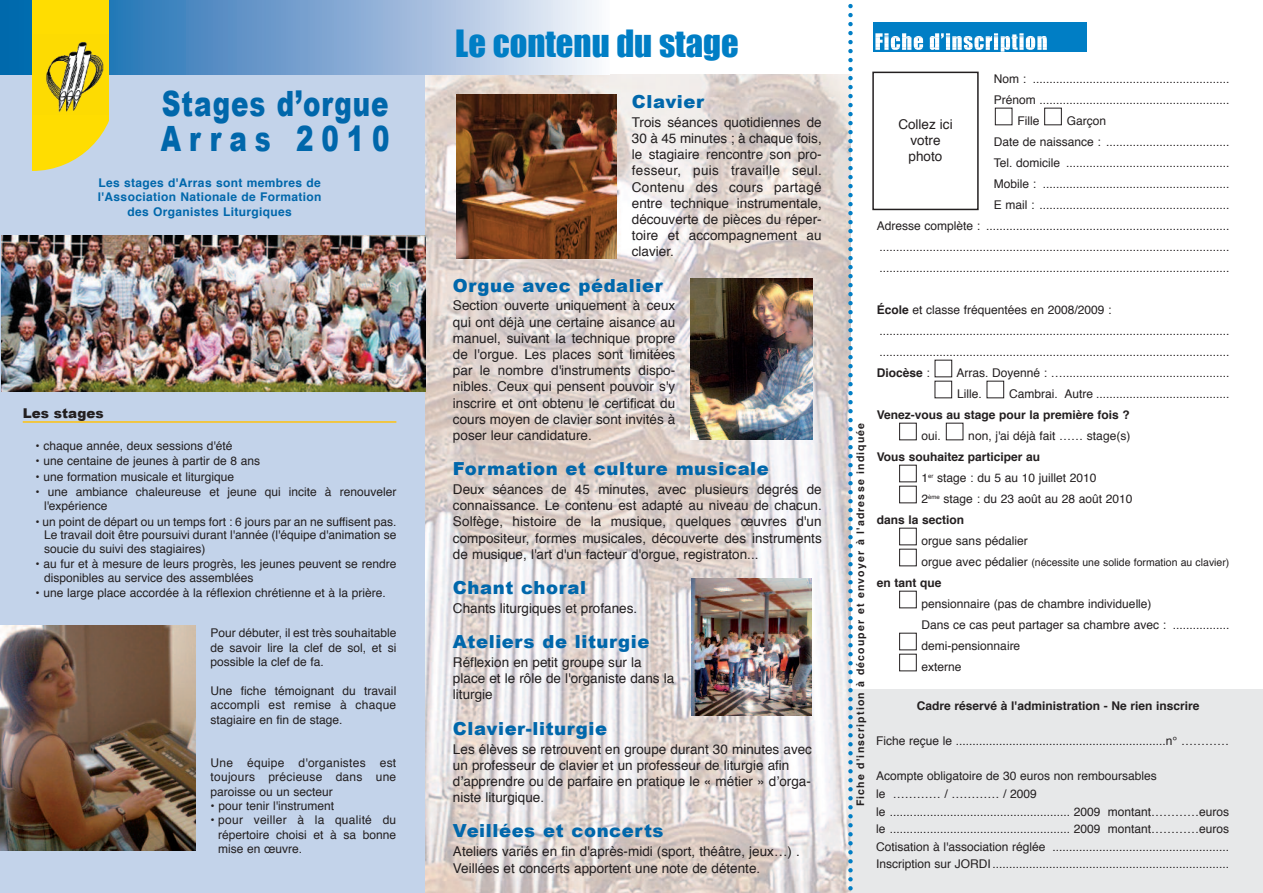
<style>
.page{position:relative;width:1263px;height:893px;background:#fff}
.page>*{position:absolute;margin:0;border:0;box-sizing:border-box;transform-origin:0 0}
.t1{font:900 34.8px/34.5px "Arial";letter-spacing:.055em;color:#0067ab;scale:.75 1}
.t2{font:34.5px "Impact";color:#007ec5}
.t3{font:900 18px "Arial";letter-spacing:.035em;color:#0067ab}
.t4{font:13.5px/16.2px "Helvetica";color:#231f20;text-align:justify}
.t5{font:900 13.5px "Arial";color:#231f20}
.t6{font:12px/14.4px "Helvetica";color:#231f20}
.t7{font:700 12px "Helvetica";color:#231f20}
.t8{font:700 12px/14.4px "Helvetica";letter-spacing:.03em;color:#0067ab;text-align:center}
.t9{font:10.5px "Helvetica";color:#231f20}
.t10{font:700 10.5px "Helvetica";letter-spacing:.11em;color:#231f20}
.s1{font-weight:700}
.s2{font-size:12px}
</style>
<div class="page">
<div style="left:850px;top:689px;width:413px;height:204px;background:#e7e8e9"></div>
<div style="left:0;top:0;width:425px;height:893px;background:#c3d3ea"></div>
<div style="left:899px;top:633px;width:17px;height:17px;border:1px solid #231f20"></div>
<div style="left:899px;top:654px;width:17px;height:17px;border:1px solid #231f20"></div>
<div style="left:899px;top:591px;width:17px;height:17px;border:1px solid #231f20"></div>
<div style="left:899px;top:549px;width:17px;height:17px;border:1px solid #231f20"></div>
<div style="left:899px;top:528px;width:17px;height:17px;border:1px solid #231f20"></div>
<div style="left:899px;top:486px;width:17px;height:17px;border:1px solid #231f20"></div>
<div style="left:899px;top:465px;width:17px;height:17px;border:1px solid #231f20"></div>
<div style="left:946px;top:423px;width:17px;height:17px;border:1px solid #231f20"></div>
<div style="left:899px;top:423px;width:17px;height:17px;border:1px solid #231f20"></div>
<div style="left:987px;top:381px;width:17px;height:17px;border:1px solid #231f20"></div>
<div style="left:935px;top:381px;width:17px;height:17px;border:1px solid #231f20"></div>
<div style="left:935px;top:360px;width:17px;height:17px;border:1px solid #231f20"></div>
<div style="left:995px;top:108px;width:17px;height:17px;border:1px solid #231f20"></div>
<div style="left:1044px;top:108px;width:17px;height:17px;border:1px solid #231f20"></div>
<img style="left:425px;top:75px;width:423px;height:818px">
<svg style="left:0;top:0;width:597px;height:75px;background:#82abd3"></svg>
<svg style="left:33px;top:0;width:76px;height:171px;background:#f5db24"></svg>
<img style="left:33px;top:35px;width:75px;height:79px">
<hr style="left:23px;top:421px;width:373px;height:2px;background:#fec210">
<img style="left:2px;top:235px;width:423px;height:156px">
<img style="left:0;top:625px;width:196px;height:225px">
<img style="left:456px;top:95px;width:161px;height:163px">
<img style="left:690px;top:278px;width:122px;height:161px">
<div style="left:872px;top:72px;width:107px;height:138px;border:2px solid #231f20"></div>
<div style="left:873px;top:22px;width:213px;height:29px;background:#007ec5"></div>
<svg style="left:875px;top:33px;width:172px;height:19px"></svg>
<svg style="left:848px;top:3px;width:5px;height:890px"></svg>
<img style="left:692px;top:578px;width:119px;height:137px">
<h1 class="t1" style="left:161px;top:85px;width:306px">Stages d’orgue<br>Arras 2010</h1>
<p class="t8" style="left:98px;top:176px;width:225px">Les stages d'Arras sont membres de l'Association Nationale de Formation des Organistes Liturgiques</p>
<p class="t5" style="left:23px;top:403px;width:82px">Les stages</p>
<p class="t6" style="left:36px;top:439px;width:198px">• chaque année, deux sessions d'été</p>
<p class="t6" style="left:36px;top:455px;width:226px">• une centaine de jeunes à partir de 8 ans</p>
<p class="t6" style="left:36px;top:470px;width:200px">• une formation musicale et liturgique</p>
<p class="t6" style="left:44px;top:486px;width:354px;line-height:13.5px;text-indent:-9px">• une ambiance chaleureuse et jeune qui incite à renouveler l'expérience</p>
<p class="t6" style="left:44px;top:515px;width:354px;line-height:13.5px;text-align:justify;text-indent:-8px">• un point de départ ou un temps fort : 6 jours par an ne suffisent pas.<br>Le travail doit être poursuivi durant l'année (l'équipe d'animation se soucie du suivi des stagiaires)</p>
<p class="t6" style="left:44px;top:558px;width:354px;line-height:13.5px;text-indent:-8px">• au fur et à mesure de leurs progrès, les jeunes peuvent se rendre disponibles au service des assemblées</p>
<p class="t6" style="left:35px;top:587px;width:352px">• une large place accordée à la réflexion chrétienne et à la prière.</p>
<p class="t6" style="left:211px;top:627px;width:187px;text-align:justify">Pour débuter, il est très souhaitable de savoir lire la clef de sol, et si possible la clef de fa.</p>
<p class="t6" style="left:211px;top:684px;width:187px;text-align:justify">Une fiche témoignant du travail accompli est remise à chaque stagiaire en fin de stage.</p>
<p class="t6" style="left:211px;top:756px;width:187px;text-align:justify">Une équipe d'organistes est toujours précieuse dans une paroisse ou un secteur</p>
<p class="t6" style="left:211px;top:799px;width:125px">• pour tenir l'instrument</p>
<p class="t6" style="left:218px;top:814px;width:180px;text-align:justify;text-indent:-8px">• pour veiller à la qualité du répertoire choisi et à sa bonne mise en œuvre.</p>
<h2 class="t2" style="left:455px;top:22px;width:285px">Le contenu du stage</h2>
<h3 class="t3" style="left:632px;top:88px;width:74px">Clavier</h3>
<p class="t4" style="left:632px;top:115px;width:191px">Trois séances quotidiennes de 30 à 45 minutes ; à chaque fois, le stagiaire rencontre son pro&shy;fesseur, puis travaille seul.<br>Contenu des cours partagé entre technique instrumentale, découverte de pièces du réper&shy;toire et accompagnement au clavier.</p>
<h3 class="t3" style="left:453px;top:272px;width:211px">Orgue avec pédalier</h3>
<p class="t4" style="left:453px;top:299px;width:224px">Section ouverte uniquement à ceux qui ont déjà une certaine aisance au manuel, suivant la technique propre de l'orgue. Les places sont limitées par le nombre d'instruments dispo&shy;nibles. Ceux qui pensent pouvoir s'y inscrire et ont obtenu le certificat du cours moyen de clavier sont invités à poser leur candidature.</p>
<h3 class="t3" style="left:453px;top:455px;width:317px">Formation et culture musicale</h3>
<p class="t4" style="left:453px;top:482px;width:370px">Deux séances de 45 minutes, avec plusieurs degrés de connaissance. Le contenu est adapté au niveau de chacun.<br>Solfège, histoire de la musique, quelques œuvres d'un compositeur, formes musicales, découverte des instruments de musique, l'art d'un facteur d'orgue, registraton...</p>
<h3 class="t3" style="left:453px;top:574px;width:135px">Chant choral</h3>
<p class="t4" style="left:453px;top:601px;width:186px">Chants liturgiques et profanes.</p>
<h3 class="t3" style="left:453px;top:628px;width:198px">Ateliers de liturgie</h3>
<p class="t4" style="left:453px;top:655px;width:223px;text-align:left">Réflexion en petit groupe sur la place et le rôle de l'organiste dans la liturgie</p>
<h3 class="t3" style="left:453px;top:715px;width:156px">Clavier-liturgie</h3>
<p class="t4" style="left:453px;top:742px;width:360px;text-align:left">Les élèves se retrouvent en groupe durant 30 minutes avec un professeur de clavier et un professeur de liturgie afin d’apprendre ou de parfaire en pratique le « métier » d’orga&shy;niste liturgique.</p>
<h3 class="t3" style="left:453px;top:818px;width:212px">Veillées et concerts</h3>
<p class="t4" style="left:453px;top:844px;width:348px">Ateliers variés en fin d'après-midi (sport, théâtre, jeux…) .<br>Veillées et concerts apportent une note de détente.</p>
<p class="t10" style="left:856px;top:806px;width:385px;rotate:-90deg">Fiche d'inscription à découper et envoyer à l'adresse indiquée</p>
<p class="t6" style="left:994px;top:73px;width:237px">Nom : ...........................................................</p>
<p class="t6" style="left:994px;top:94px;width:237px">Prénom .........................................................</p>
<p class="t6" style="left:1017px;top:115px;width:23px">Fille</p>
<p class="t6" style="left:1067px;top:115px;width:41px">Garçon</p>
<p class="t6" style="left:994px;top:136px;width:237px">Date de naissance : .....................................</p>
<p class="t6" style="left:994px;top:157px;width:237px">Tel. domicile .................................................</p>
<p class="t6" style="left:994px;top:178px;width:237px">Mobile : ........................................................</p>
<p class="t6" style="left:994px;top:199px;width:237px">E mail : .........................................................</p>
<p class="t6" style="left:877px;top:220px;width:354px">Adresse complète : .........................................................................</p>
<p class="t6" style="left:879px;top:241px;width:352px">.........................................................................................................</p>
<p class="t6" style="left:879px;top:262px;width:352px">.........................................................................................................</p>
<p class="t6" style="left:877px;top:300px;width:354px;line-height:21px"><span class="s1">École</span> et classe fréquentées en 2008/2009 : ......................................................................................................... .........................................................................................................<br><span class="s1">Diocèse</span> :</p>
<p class="t4" style="left:898px;top:117px;width:56px;text-align:center">Collez ici votre photo</p>
<p class="t6" style="left:956px;top:363px;width:275px;line-height:21px">Arras. Doyenné : …..................................................<br>Lille.</p>
<p class="t6" style="left:1009px;top:388px;width:222px">Cambrai. Autre ........................................</p>
<p class="t7" style="left:877px;top:410px;width:255px">Venez-vous au stage pour la première fois ?</p>
<p class="t6" style="left:922px;top:430px;width:21px">oui.</p>
<p class="t6" style="left:968px;top:430px;width:163px">non, j'ai déjà fait …… stage(s)</p>
<p class="t7" style="left:877px;top:452px;width:165px">Vous souhaitez participer au</p>
<p class="t6" style="left:922px;top:472px;width:176px">1<sup>er</sup> stage : du 5 au 10 juillet 2010</p>
<p class="t6" style="left:922px;top:493px;width:212px">2<sup>ème</sup> stage : du 23 août au 28 août 2010</p>
<p class="t7" style="left:877px;top:515px;width:89px">dans la section</p>
<p class="t6" style="left:922px;top:535px;width:108px">orgue sans pédalier</p>
<p class="t9" style="left:922px;top:558px;width:309px"><span class="s2">orgue avec pédalier</span> (nécessite une solide formation au clavier)</p>
<p class="t7" style="left:877px;top:578px;width:66px">en tant que</p>
<p class="t6" style="left:921px;top:594px;width:310px;line-height:21px">pensionnaire (pas de chambre individuelle)<br>Dans ce cas peut partager sa chambre avec : ................. demi-pensionnaire<br>externe</p>
<p class="t7" style="left:917px;top:701px;width:284px">Cadre réservé à l'administration - Ne rien inscrire</p>
<p class="t6" style="left:876px;top:735px;width:354px">Fiche reçue le ...............................................................n° …………</p>
<p class="t6" style="left:876px;top:768px;width:354px;line-height:17.5px">Acompte obligatoire de 30 euros non remboursables<br>le ………… / ………… / 2009<br>le ...................................................... 2009 montant…………euros le ...................................................... 2009 montant…………euros Cotisation à l'association réglée .....................................................<br>Inscription sur JORDI.......................................................................</p>
</div>
